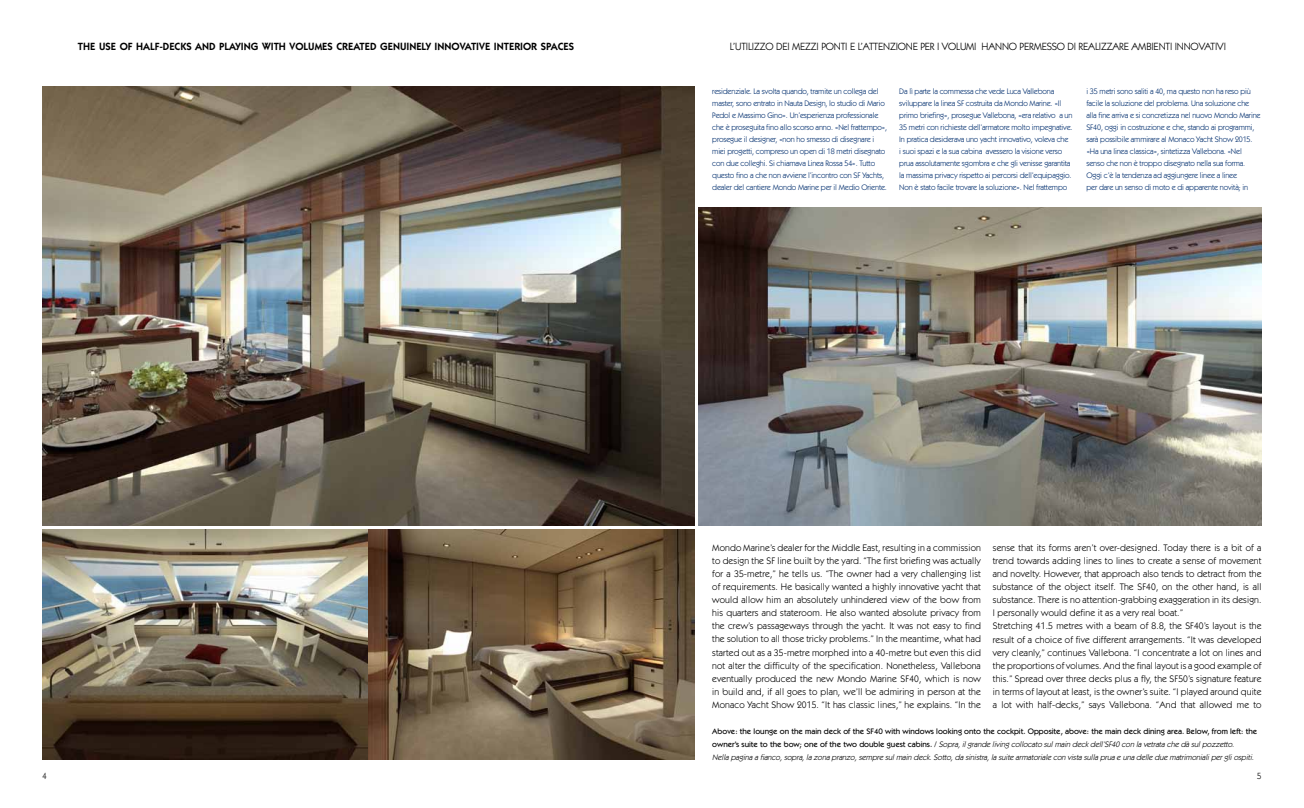
<style>
.page{position:relative;width:1304px;height:808px;background:#fff}
.page>*{position:absolute;margin:0;border:0;box-sizing:border-box;transform-origin:0 0}
.t1{font:10.5px "ITC Kabel Std";letter-spacing:-.015em;color:#000}
.t2{font:600 10.5px "ITC Kabel Std";color:#000}
.t3{font:9.5px/13px "ITC Kabel Std";letter-spacing:.015em;color:#000;text-align:justify}
.t4{font:9px "ITC Kabel Std";color:#000;scale:.95 1}
.t5{font:8px/12px "ITC Kabel Std";letter-spacing:-.015em;color:#002e6e}
.t6{font:italic 8px/13px "ITC Kabel Std";color:#000}
.s1{font-weight:500;font-style:normal}
</style>
<div class="page">
<img style="left:43px;top:87px;width:651px;height:438px">
<img style="left:699px;top:207px;width:562px;height:318px">
<img style="left:43px;top:529px;width:651px;height:231px">
<p class="t2" style="left:78px;top:40px;width:498px">THE USE OF HALF-DECKS AND PLAYING WITH VOLUMES CREATED GENUINELY INNOVATIVE INTERIOR SPACES</p>
<p class="t1" style="left:730px;top:40px;width:498px">l’utilizzo dei mezzi ponti e l’attenzione per i volumi hanno permesso di realizzare ambienti innovativi</p>
<p class="t5" style="left:712px;top:85px;width:177px">residenziale. La svolta quando, tramite un collega del master, sono entrato in Nauta Design, lo studio di Mario Pedol e Massimo Gino». Un’esperienza professionale che è proseguita fino allo scorso anno. «Nel frattempo», prosegue il designer, «non ho smesso di disegnare i miei progetti, compreso un open di 18 metri disegnato con due colleghi. Si chiamava Linea Rossa 54». Tutto questo fino a che non avviene l’incontro con SF Yachts, dealer del cantiere Mondo Marine per il Medio Oriente.</p>
<p class="t5" style="left:899px;top:85px;width:175px">Da lì parte la commessa che vede Luca Vallebona sviluppare la linea SF costruita da Mondo Marine. «I l primo briefing», prosegue Vallebona, «era relativo a un 35 metri con richieste dell’armatore molto impegnative.<br>I n pratica desiderava uno yacht innovativo, voleva che<br>i suoi spazi e la sua cabina avessero la visione verso prua assolutamente sgombra e che gli venisse garantita la massima privacy rispetto ai percorsi dell’equipaggio.<br>Non è stato facile trovare la soluzione». Nel frattempo</p>
<p class="t5" style="left:1086px;top:85px;width:176px">i 35 metri sono saliti a 40, ma questo non ha reso più facile la soluzione del problema. Una soluzione che alla fine arriva e si concretizza nel nuovo Mondo Marine SF40, oggi in costruzione e che, stando ai programmi, sarà possibile ammirare al Monaco Yacht Show 2015. «Ha una linea classica», sintetizza Vallebona. «Nel senso che non è troppo disegnato nella sua forma.<br>Oggi c’è la tendenza ad aggiungere linee a linee<br>per dare un senso di moto e di apparente novità; in</p>
<p class="t3" style="left:712px;top:541px;width:270px">Mondo Marine’s dealer for the Middle East, resulting in a commission to design the SF line built by the yard. “The first briefing was actually for a 35-metre,” he tells us. “The owner had a very challenging list of requirements. He basically wanted a highly innovative yacht that would allow him an absolutely unhindered view of the bow from his quarters and stateroom. He also wanted absolute privacy from the crew’s passageways through the yacht. It was not easy to find the solution to all those tricky problems.” I n the meantime, what had started out as a 35-metre morphed into a 40-metre but even this did not alter the difficulty of the specification. Nonetheless, Vallebona eventually produced the new Mondo Marine SF40, which is now in build and, if all goes to plan, we’ll be admiring in person at the Monaco Yacht Show 2015. “It has classic lines,” he explains. “I n the</p>
<p class="t3" style="left:993px;top:541px;width:270px;text-align:left">sense that its forms aren’t over-designed. Today there is a bit of a trend towards adding lines to lines to create a sense of movement and novelty. However, that approach also tends to detract from the substance of the object itself. The SF40, on the other hand, is all substance. There is no attention-grabbing exaggeration in its design.<br>I personally would define it as a very real boat.”<br>Stretching 41.5 metres with a beam of 8.8, the SF40’s layout is the result of a choice of five different arrangements. “It was developed very cleanly,” continues Vallebona. “I concentrate a lot on lines and the proportions of volumes. And the final layout is a good example of this.” Spread over three decks plus a fly, the SF50’s signature feature in terms of layout at least, is the owner’s suite. “I played around quite a lot with half-decks,” says Vallebona. “And that allowed me to</p>
<p class="t6" style="left:712px;top:724px;width:547px"><span class="s1">Above: the lounge on the main deck of the SF40 with windows looking onto the cockpit. Opposite, above: the main deck dining area. Below, from left: the o w n e r ’s s u i t e t o t h e b o w; o n e o f t h e tw o d o u b l e g u e s t c a b i n s . /</span> Sopra,ilgrande living collocato sulmain deckdell’SF40 con lavetratache dàsulpozzetto.<br>Nellapaginaafianco,sopra,lazonapranzo,sempre sulmain deck.Sotto,dasinistra,lasuite armatoriale con vistasullapruae unadelle due matrimonialipergliospiti.</p>
<p class="t4" style="left:43px;top:771px;width:6px">4</p>
<p class="t4" style="left:1257px;top:771px;width:6px">5</p>
</div>
